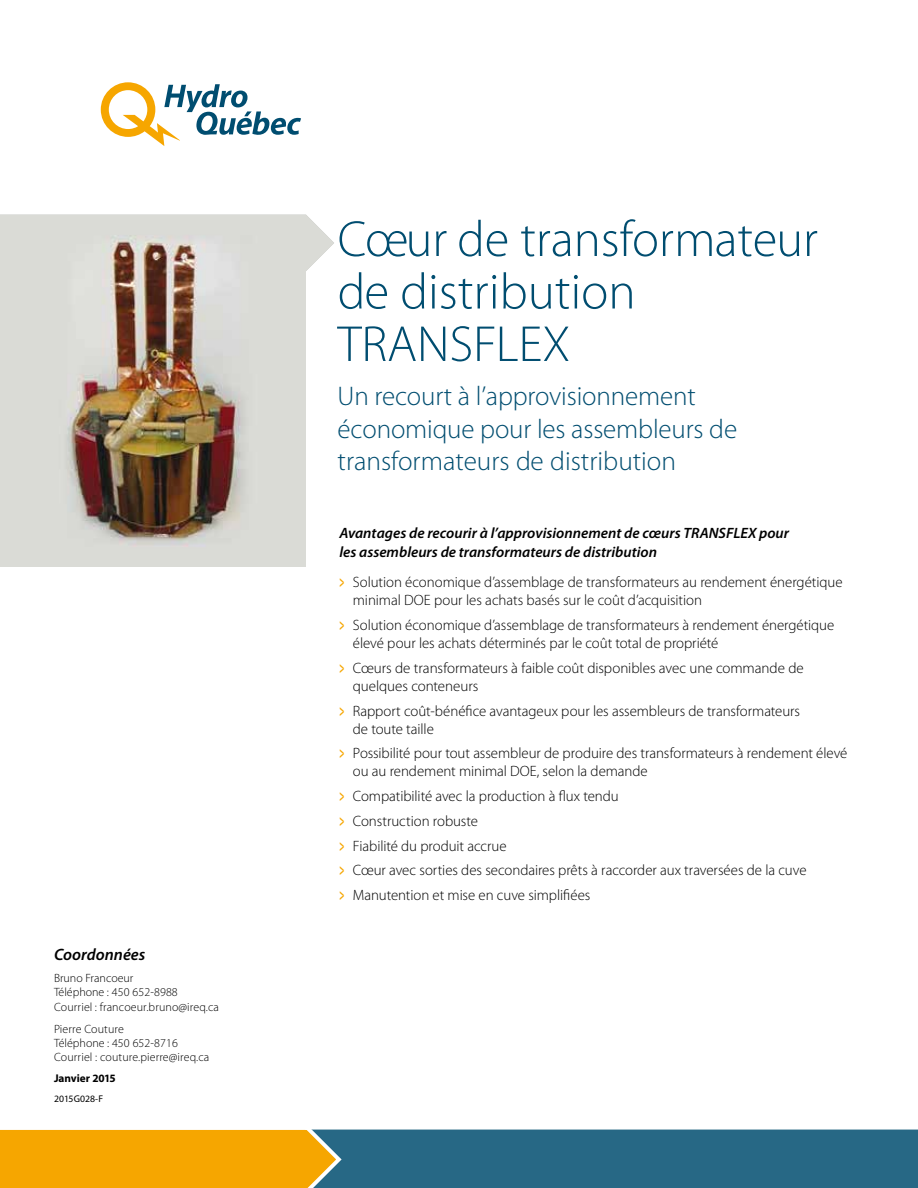
<style>
.page{position:relative;width:918px;height:1188px;background:#fff}
.page>*{position:absolute;margin:0;border:0;box-sizing:border-box;transform-origin:0 0}
.t1{font:300 51px/52.5px "Myriad Pro";color:#004d70}
.t2{font:300 27px/32.4px "Myriad Pro";letter-spacing:-.005em;color:#004d70}
.t3{font:italic 600 16.5px "Myriad Pro";color:#000}
.t4{font:300 15px/18px "Myriad Pro";letter-spacing:-.005em;color:#000}
.t5{font:italic 600 15px/19.2px "Myriad Pro";color:#000}
.t6{font:300 12px/14.4px "Myriad Pro";letter-spacing:.01em;color:#000}
.t7{font:700 11.25px "Myriad Pro";color:#000}
.t8{font:9.75px "Myriad Pro";color:#000}
.s1{font-weight:700;font-size:16.5px;color:#f6a600}
</style>
<div class="page">
<svg style="left:101px;top:82px;width:200px;height:64px"></svg>
<svg style="left:0;top:1129px;width:918px;height:59px;background:#728059"></svg>
<img style="left:0;top:215px;width:334px;height:352px">
<p class="t3" style="left:54px;top:945px;width:93px">Coordonnées</p>
<p class="t6" style="left:54px;top:971px;width:167px">Bruno Francoeur<br>Téléphone : 450 652-8988<br>Courriel : francoeur.bruno@ireq.ca</p>
<p class="t6" style="left:54px;top:1022px;width:157px">Pierre Couture<br>Téléphone : 450 652-8716<br>Courriel : couture.pierre@ireq.ca</p>
<p class="t7" style="left:54px;top:1072px;width:63px">Janvier 2015</p>
<p class="t8" style="left:54px;top:1093px;width:51px">2015G028-F</p>
<h1 class="t1" style="left:338px;top:214px;width:482px">Cœur de transformateur de distribution<br>TRANSFLEX</h1>
<h2 class="t2" style="left:338px;top:381px;width:401px">Un recourt à l’approvisionnement économique pour les assembleurs de transformateurs de distribution</h2>
<p class="t5" style="left:339px;top:524px;width:451px">Avantages de recourir à l’approvisionnement de cœurs TRANSFLEX pour les assembleurs de transformateurs de distribution</p>
<p class="t4" style="left:353px;top:574px;width:491px;text-indent:-14px"><span class="s1">&gt;</span> Solution économique d’assemblage de transformateurs au rendement énergétique minimal DOE pour les achats basés sur le coût d’acquisition</p>
<p class="t4" style="left:353px;top:616px;width:483px;text-indent:-14px"><span class="s1">&gt;</span> Solution économique d’assemblage de transformateurs à rendement énergétique élevé pour les achats déterminés par le coût total de propriété</p>
<p class="t4" style="left:353px;top:659px;width:452px;text-indent:-14px"><span class="s1">&gt;</span> Cœurs de transformateurs à faible coût disponibles avec une commande de quelques conteneurs</p>
<p class="t4" style="left:353px;top:702px;width:449px;text-indent:-14px"><span class="s1">&gt;</span> Rapport coût-bénéfice avantageux pour les assembleurs de transformateurs de toute taille</p>
<p class="t4" style="left:353px;top:745px;width:496px;text-indent:-14px"><span class="s1">&gt;</span> Possibilité pour tout assembleur de produire des transformateurs à rendement élevé ou au rendement minimal DOE, selon la demande</p>
<p class="t4" style="left:339px;top:784px;width:469px;line-height:24.8px"><span class="s1">&gt;</span> Compatibilité avec la production à flux tendu<br><span class="s1">&gt;</span> Construction robuste<br><span class="s1">&gt;</span> Fiabilité du produit accrue<br><span class="s1">&gt;</span> Cœur avec sorties des secondaires prêts à raccorder aux traversées de la cuve <span class="s1">&gt;</span> Manutention et mise en cuve simplifiées</p>
</div>
